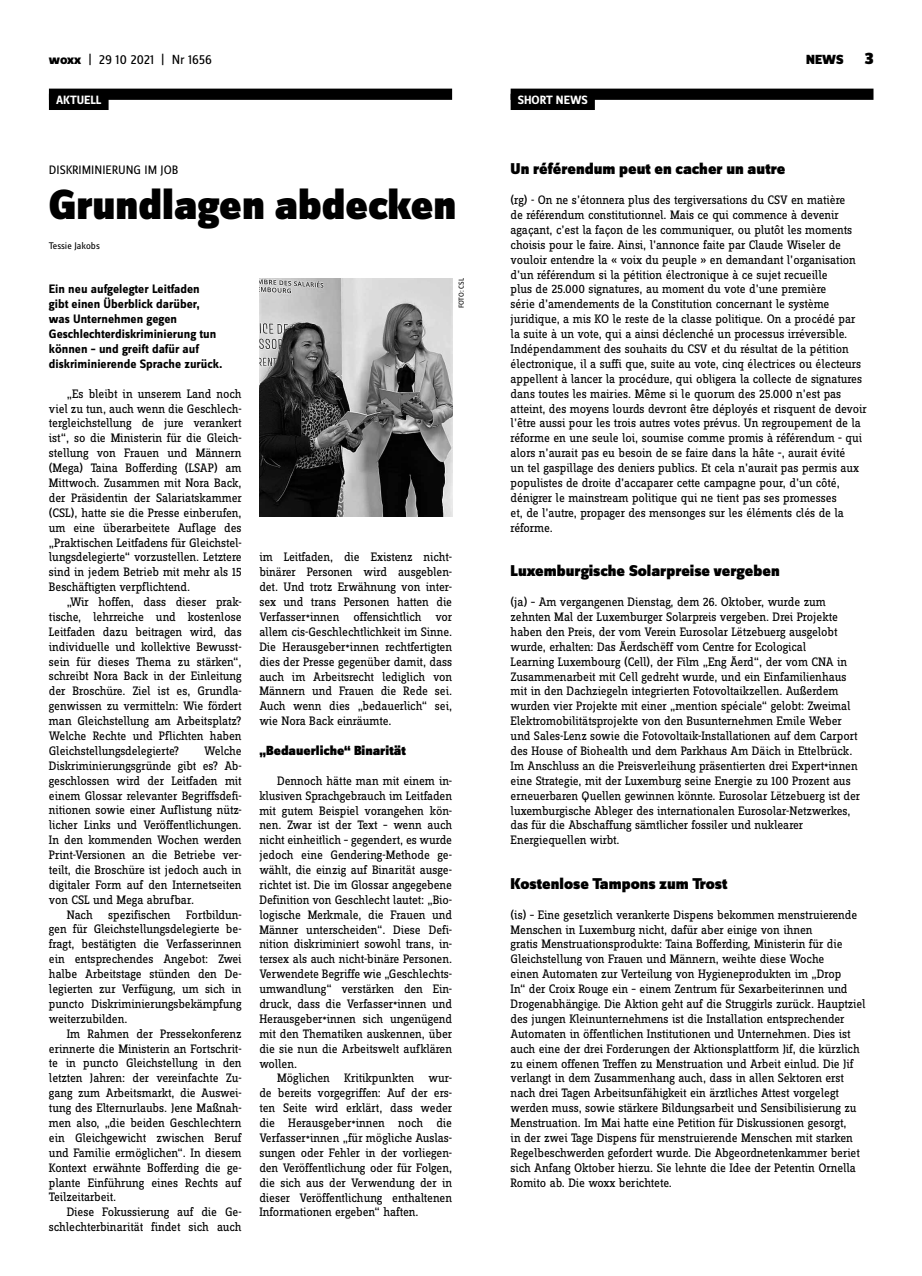
<style>
.page{position:relative;width:922px;height:1276px;background:#fff}
.page>*{position:absolute;margin:0;border:0;box-sizing:border-box;transform-origin:0 0}
.t1{font:900 43.75px "Zine Sans Dis";color:#000}
.t2{font:900 16.25px "Zine Sans Dis";color:#000}
.t3{font:900 13.75px "Zine Sans Dis";color:#000}
.t4{font:13.75px "Zine Sans Dis";color:#000}
.t5{font:12.75px/14.9px "Zine Slab Dis";letter-spacing:-.01em;color:#000;text-align:justify}
.t6{font:700 12.75px/14.9px "Zine Sans Dis";color:#000}
.t7{font:12.75px "Zine Sans Dis";color:#000}
.t8{font:700 12.5px "Zine Sans Dis";color:#fff}
.t9{font:10px "Zine Sans Dis";color:#000}
.t10{font:7.5px "Zine Sans Dis";color:#000}
.s1{font-weight:800}
.s2{font-size:17.5px}
</style>
<div class="page">
<div style="left:510px;top:89px;width:363px;height:11px;background:#000"></div>
<div style="left:510px;top:94px;width:84px;height:16px;background:#000"></div>
<div style="left:49px;top:89px;width:403px;height:11px;background:#000"></div>
<div style="left:49px;top:94px;width:60px;height:16px;background:#000"></div>
<img style="left:259px;top:279px;width:193px;height:238px">
<p class="t4" style="left:49px;top:53px;width:165px"><span class="s1">woxx</span> | 29 10 2021 | NR 1656</p>
<p class="t3" style="left:806px;top:52px;width:69px">NEWS <span class="s2">3</span></p>
<p class="t8" style="left:517px;top:93px;width:71px">SHORT NEWS</p>
<p class="t8" style="left:56px;top:93px;width:47px">AKTUELL</p>
<p class="t7" style="left:49px;top:164px;width:131px">DISKRIMINIERUNG IM JOB</p>
<h1 class="t1" style="left:49px;top:180px;width:409px">Grundlagen abdecken</h1>
<p class="t9" style="left:49px;top:241px;width:52px">TESSIE JAKOBS</p>
<p class="t6" style="left:49px;top:282px;width:175px">Ein neu aufgelegter Leitfaden gibt einen Überblick darüber, was Unternehmen gegen<br>Geschlechterdiskriminierung tun können – und greift dafür auf diskriminierende Sprache zurück.</p>
<p class="t5" style="left:49px;top:386px;width:194px;text-indent:18px">„Es bleibt in unserem Land noch viel zu tun, auch wenn die Geschlech&shy;tergleichstellung de jure verankert ist“, so die Ministerin für die Gleich&shy;stellung von Frauen und Männern (Mega) Taina Bofferding (LSAP) am Mittwoch. Zusammen mit Nora Back, der Präsidentin der Salariatskammer (CSL), hatte sie die Presse einberufen, um eine überarbeitete Auflage des „Praktischen Leitfadens für Gleichstel&shy;lungsdelegierte“ vorzustellen. Letztere sind in jedem Betrieb mit mehr als 15<br>Beschäftigten verpflichtend.</p>
<p class="t5" style="left:49px;top:595px;width:194px;text-indent:18px">„Wir hoffen, dass dieser prak&shy;tische, lehrreiche und kostenlose Leitfaden dazu beitragen wird, das individuelle und kollektive Bewusst&shy;sein für dieses Thema zu stärken“, schreibt Nora Back in der Einleitung der Broschüre. Ziel ist es, Grundla&shy;genwissen zu vermitteln: Wie fördert man Gleichstellung am Arbeitsplatz?<br>Welche Rechte und Pflichten haben Gleichstellungsdelegierte?</p>
<p class="t10" style="left:458px;top:308px;width:32px;rotate:-90deg">FOTO: CSL</p>
<p class="t5" style="left:259px;top:550px;width:194px">im Leitfaden, die Existenz nicht&shy;binärer Personen wird ausgeblen&shy;det. Und trotz Erwähnung von inter&shy;sex und trans Personen hatten die Verfasser<sub>*</sub>innen offensichtlich vor allem cis-Geschlechtlichkeit im Sinne.<br>Die Herausgeber<sub>*</sub>innen rechtfertigten dies der Presse gegenüber damit, dass auch im Arbeitsrecht lediglich von Männern und Frauen die Rede sei.<br>Auch wenn dies „bedauerlich“ sei, wie Nora Back einräumte.</p>
<p class="t3" style="left:259px;top:743px;width:148px">„Bedauerliche“ Binarität</p>
<p class="t5" style="left:259px;top:773px;width:194px;text-indent:18px">Dennoch hätte man mit einem in&shy;klusiven Sprachgebrauch im Leitfaden mit gutem Beispiel vorangehen kön&shy;nen. Zwar ist der Text – wenn auch nicht einheitlich – gegendert, es wurde jedoch eine Gendering-Methode ge&shy;wählt, die einzig auf Binarität ausge&shy;richtet ist. Die im Glossar angegebene Definition von Geschlecht lautet: „Bio&shy;logische Merkmale, die Frauen und Männer unterscheiden“. Diese Defi&shy;nition diskriminiert sowohl trans, in&shy;tersex als auch nicht-binäre Personen.<br>Verwendete Begriffe wie „Geschlechts&shy;umwandlung“ verstärken den Ein&shy;druck, dass die Verfasser<sub>*</sub>innen und Herausgeber<sub>*</sub>innen sich ungenügend mit den Thematiken auskennen, über die sie nun die Arbeitswelt aufklären wollen.</p>
<p class="t5" style="left:259px;top:1071px;width:194px;text-indent:18px">Möglichen Kritikpunkten wur&shy;de bereits vorgegriffen: Auf der ers&shy;ten Seite wird erklärt, dass weder die Herausgeber<sub>*</sub>innen noch die Verfasser<sub>*</sub>innen „für mögliche Auslas&shy;sungen oder Fehler in der vorliegen&shy;den Veröffentlichung oder für Folgen, die sich aus der Verwendung der in dieser Veröffentlichung enthaltenen Informationen ergeben“ haften.</p>
<p class="t5" style="left:49px;top:744px;width:194px;text-indent:155px">Welche Diskriminierungsgründe gibt es? Ab&shy;geschlossen wird der Leitfaden mit einem Glossar relevanter Begriffsdefi&shy;nitionen sowie einer Auflistung nütz&shy;licher Links und Veröffentlichungen.<br>In den kommenden Wochen werden Print-Versionen an die Betriebe ver&shy;teilt, die Broschüre ist jedoch auch in digitaler Form auf den Internetseiten von CSL und Mega abrufbar.</p>
<p class="t5" style="left:49px;top:907px;width:194px;text-indent:18px">Nach spezifischen Fortbildun&shy;gen für Gleichstellungsdelegierte be&shy;fragt, bestätigten die Verfasserinnen ein entsprechendes Angebot: Zwei halbe Arbeitstage stünden den De&shy;legierten zur Verfügung, um sich in puncto Diskriminierungsbekämpfung weiterzubilden.</p>
<p class="t5" style="left:49px;top:1026px;width:194px;text-indent:18px">Im Rahmen der Pressekonferenz erinnerte die Ministerin an Fortschrit&shy;te in puncto Gleichstellung in den letzten Jahren: der vereinfachte Zu&shy;gang zum Arbeitsmarkt, die Auswei&shy;tung des Elternurlaubs. Jene Maßnah&shy;men also, „die beiden Geschlechtern ein Gleichgewicht zwischen Beruf und Familie ermöglichen“. In diesem Kontext erwähnte Bofferding die ge&shy;plante Einführung eines Rechts auf Teilzeitarbeit.</p>
<p class="t5" style="left:49px;top:1205px;width:194px;text-align:right">Diese Fokussierung auf die Ge&shy;schlechterbinarität findet sich auch</p>
<p class="t2" style="left:510px;top:160px;width:276px">Un référendum peut en cacher un autre</p>
<p class="t5" style="left:510px;top:193px;width:357px;text-align:left">(rg) - On ne s’étonnera plus des tergiversations du CSV en matière<br>de référendum constitutionnel. Mais ce qui commence à devenir agaçant, c’est la façon de les communiquer, ou plutôt les moments choisis pour le faire. Ainsi, l’annonce faite par Claude Wiseler de vouloir entendre la « voix du peuple » en demandant l’organisation d’un référendum si la pétition électronique à ce sujet recueille<br>plus de 25.000 signatures, au moment du vote d’une première<br>série d’amendements de la Constitution concernant le système juridique, a mis KO le reste de la classe politique. On a procédé par la suite à un vote, qui a ainsi déclenché un processus irréversible.<br>Indépendamment des souhaits du CSV et du résultat de la pétition électronique, il a suffi que, suite au vote, cinq électrices ou électeurs appellent à lancer la procédure, qui obligera la collecte de signatures dans toutes les mairies. Même si le quorum des 25.000 n’est pas atteint, des moyens lourds devront être déployés et risquent de devoir l’être aussi pour les trois autres votes prévus. Un regroupement de la réforme en une seule loi, soumise comme promis à référendum − qui alors n’aurait pas eu besoin de se faire dans la hâte −, aurait évité<br>un tel gaspillage des deniers publics. Et cela n’aurait pas permis aux populistes de droite d’accaparer cette campagne pour, d’un côté, dénigrer le mainstream politique qui ne tient pas ses promesses<br>et, de l’autre, propager des mensonges sur les éléments clés de la réforme.</p>
<p class="t2" style="left:510px;top:562px;width:270px">Luxemburgische Solarpreise vergeben</p>
<p class="t5" style="left:510px;top:595px;width:351px;text-align:left">(ja) – Am vergangenen Dienstag, dem 26. Oktober, wurde zum zehnten Mal der Luxemburger Solarpreis vergeben. Drei Projekte haben den Preis, der vom Verein Eurosolar Lëtzebuerg ausgelobt wurde, erhalten: Das Äerdschëff vom Centre for Ecological<br>Learning Luxembourg (Cell), der Film „Eng Äerd“, der vom CNA in Zusammenarbeit mit Cell gedreht wurde, und ein Einfamilienhaus mit in den Dachziegeln integrierten Fotovoltaikzellen. Außerdem wurden vier Projekte mit einer „mention spéciale“ gelobt: Zweimal Elektromobilitätsprojekte von den Busunternehmen Emile Weber und Sales-Lenz sowie die Fotovoltaik-Installationen auf dem Carport des House of Biohealth und dem Parkhaus Am Däich in Ettelbrück.<br>Im Anschluss an die Preisverleihung präsentierten drei Expert<sub>*</sub>innen eine Strategie, mit der Luxemburg seine Energie zu 100 Prozent aus erneuerbaren Quellen gewinnen könnte. Eurosolar Lëtzebuerg ist der luxemburgische Ableger des internationalen Eurosolar-Netzwerkes, das für die Abschaffung sämtlicher fossiler und nuklearer Energiequellen wirbt.</p>
<p class="t2" style="left:510px;top:874px;width:218px">Kostenlose Tampons zum Trost</p>
<p class="t5" style="left:510px;top:907px;width:356px;text-align:left">(is) – Eine gesetzlich verankerte Dispens bekommen menstruierende Menschen in Luxemburg nicht, dafür aber einige von ihnen<br>gratis Menstruationsprodukte: Taina Bofferding, Ministerin für die Gleichstellung von Frauen und Männern, weihte diese Woche<br>einen Automaten zur Verteilung von Hygieneprodukten im „Drop<br>In“ der Croix Rouge ein – einem Zentrum für Sexarbeiterinnen und Drogenabhängige. Die Aktion geht auf die Struggirls zurück. Hauptziel des jungen Kleinunternehmens ist die Installation entsprechender Automaten in öffentlichen Institutionen und Unternehmen. Dies ist auch eine der drei Forderungen der Aktionsplattform Jif, die kürzlich zu einem offenen Treffen zu Menstruation und Arbeit einlud. Die Jif verlangt in dem Zusammenhang auch, dass in allen Sektoren erst nach drei Tagen Arbeitsunfähigkeit ein ärztliches Attest vorgelegt werden muss, sowie stärkere Bildungsarbeit und Sensibilisierung zu Menstruation. Im Mai hatte eine Petition für Diskussionen gesorgt,<br>in der zwei Tage Dispens für menstruierende Menschen mit starken Regelbeschwerden gefordert wurde. Die Abgeordnetenkammer beriet sich Anfang Oktober hierzu. Sie lehnte die Idee der Petentin Ornella Romito ab. Die woxx berichtete.</p>
</div>
